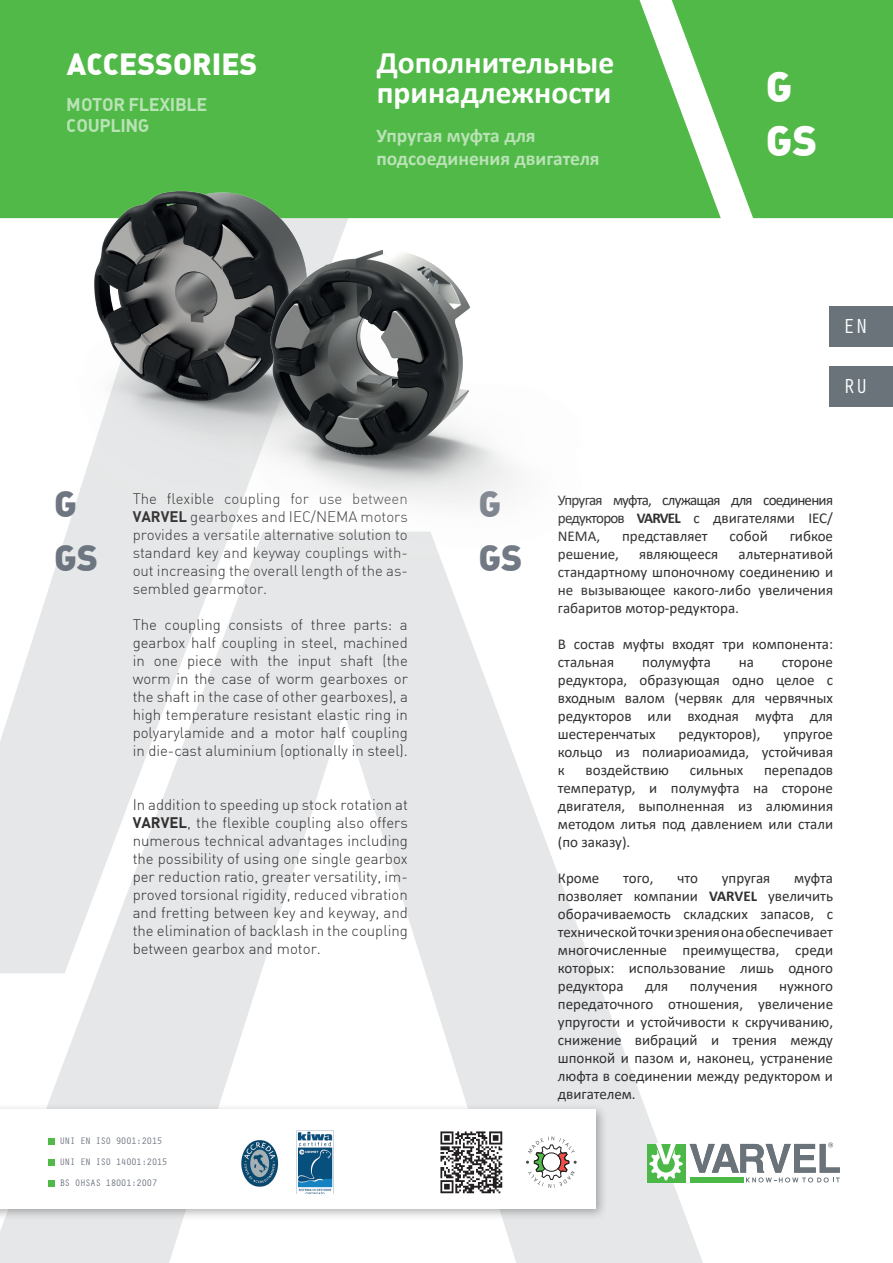
<style>
.page{position:relative;width:893px;height:1263px;background:#fff}
.page>*{position:absolute;margin:0;border:0;box-sizing:border-box;transform-origin:0 0}
.t1{font:900 42px/54px "DIN Alternate";color:#fff}
.t2{font:900 36px/54px "DIN Alternate";color:#6a727e}
.t3{font:700 31.5px/30px "Calibri";color:#fff}
.t4{font:900 30px "DIN Alternate";color:#fff}
.t5{font:21px "Orator Std";color:#fff}
.t6{font:700 19.5px/23.4px "Calibri";color:#fff}
.t7{font:700 18px/21.6px "DIN Alternate";letter-spacing:-.02em;color:#fff}
.t8{font:15px/18px "Calibri";color:#312f30;text-align:justify}
.t9{font:300 15px/18px "DIN Alternate";color:#312f30;text-align:justify}
.t10{font:9.75px/21px "Orator Std";letter-spacing:-.075em;color:#6a727e}
.s1{font-weight:700}
</style>
<div class="page">
<svg style="left:0;top:594px;width:714px;height:669px;fill:#e5e7e8"></svg>
<div style="left:0;top:0;width:672px;height:218px;background:#51b948"></div>
<svg style="left:672px;top:0;width:221px;height:218px;background:#65c15d"></svg>
<div style="left:829px;top:366px;width:64px;height:40px;background:#697379"></div>
<div style="left:829px;top:306px;width:64px;height:41px;background:#697379"></div>
<svg style="left:690px;top:1142px;width:150px;height:40px"></svg>
<div style="left:647px;top:1144px;width:38px;height:38px;background:#4cb848"></div>
<svg style="left:649px;top:1143px;width:34px;height:37px"></svg>
<img style="left:0;top:66px;width:592px;height:528px">
<img style="left:212px;top:238px;width:435px;height:442px">
<div style="left:0;top:1104px;width:607px;height:117px;background:#231f20;opacity:.34"></div>
<div style="left:0;top:1110px;width:595px;height:99px;background:#fff"></div>
<img style="left:440px;top:1131px;width:63px;height:63px">
<svg style="left:526px;top:1136px;width:51px;height:52px"></svg>
<div style="left:542px;top:1153px;width:19px;height:18px;border:1px solid #231f20;border-radius:50%"></div>
<svg style="left:48px;top:1138px;width:6px;height:6px"></svg>
<svg style="left:48px;top:1159px;width:6px;height:6px"></svg>
<svg style="left:48px;top:1180px;width:6px;height:6px"></svg>
<img style="left:242px;top:1131px;width:92px;height:62px">
<h3 class="t4" style="left:67px;top:44px;width:192px">ACCESSORIES</h3>
<p class="t7" style="left:67px;top:93px;width:142px">MOTOR FLEXIBLE<br>COUPLING</p>
<h3 class="t3" style="left:377px;top:47px;width:239px">Дополнительные принадлежности</h3>
<h3 class="t6" style="left:376px;top:123px;width:225px">Упругая муфта для подсоединения двигателя</h3>
<h1 class="t1" style="left:766px;top:57px;width:53px">G<br>GS</h1>
<h3 class="t5" style="left:843px;top:311px;width:27px">EN</h3>
<h3 class="t5" style="left:843px;top:371px;width:27px">RU</h3>
<h2 class="t2" style="left:54px;top:475px;width:46px">G<br>GS</h2>
<h2 class="t2" style="left:478px;top:475px;width:46px">G<br>GS</h2>
<p class="t9" style="left:133px;top:490px;width:277px">The flexible coupling for use between <span class="s1">VARVEL</span> gearboxes and IEC/NEMA motors provides a versatile alternative solution to standard key and keyway couplings with&shy;out increasing the overall length of the as&shy;sembled gearmotor.</p>
<p class="t9" style="left:133px;top:616px;width:277px">The coupling consists of three parts: a gearbox half coupling in steel, machined in one piece with the input shaft (the worm in the case of worm gearboxes or the shaft in the case of other gearboxes), a high temperature resistant elastic ring in polyarylamide and a motor half coupling in die-cast aluminium (optionally in steel).</p>
<p class="t9" style="left:133px;top:796px;width:277px">In addition to speeding up stock rotation at <span class="s1">VARVEL</span>, the flexible coupling also offers numerous technical advantages including the possibility of using one single gearbox per reduction ratio, greater versatility, im&shy;proved torsional rigidity, reduced vibration and fretting between key and keyway, and the elimination of backlash in the coupling between gearbox and motor.</p>
<p class="t10" style="left:60px;top:1129px;width:110px">UNI EN ISO 9001:2015<br>UNI EN ISO 14001:2015<br>BS OHSAS 18001:2007</p>
<p class="t8" style="left:558px;top:490px;width:277px">Упругая муфта, служащая для соединения редукторов <span class="s1">VARVEL</span> с двигателями IEC/ NEMA,</p>
<p class="t8" style="left:622px;top:526px;width:87px">представляет</p>
<p class="t8" style="left:730px;top:526px;width:40px">собой</p>
<p class="t8" style="left:790px;top:526px;width:45px">гибкое</p>
<p class="t8" style="left:558px;top:544px;width:277px;text-indent:181px">альтернативой стандартному шпоночному соединению и не вызывающее какого-либо увеличения габаритов мотор-редуктора.</p>
<p class="t8" style="left:558px;top:634px;width:277px">В состав муфты входят три компонента: стальная</p>
<p class="t8" style="left:558px;top:544px;width:63px">решение,</p>
<p class="t8" style="left:639px;top:544px;width:81px">являющееся</p>
<p class="t8" style="left:642px;top:652px;width:70px">полумуфта</p>
<p class="t8" style="left:739px;top:652px;width:17px">на</p>
<p class="t8" style="left:558px;top:652px;width:277px;text-indent:224px">стороне редуктора, образующая одно целое с входным валом (червяк для червячных редукторов или входная муфта для шестеренчатых</p>
<p class="t8" style="left:679px;top:724px;width:83px">редукторов),</p>
<p class="t8" style="left:558px;top:724px;width:277px;text-indent:226px">упругое кольцо из полиариоамида, устойчивая к</p>
<p class="t8" style="left:586px;top:760px;width:85px">воздействию</p>
<p class="t8" style="left:690px;top:760px;width:55px">сильных</p>
<p class="t8" style="left:558px;top:760px;width:277px;text-indent:206px">перепадов температур, и полумуфта на стороне двигателя, выполненная из алюминия методом литья под давлением или стали (по заказу).</p>
<p class="t8" style="left:558px;top:868px;width:43px">Кроме</p>
<p class="t8" style="left:623px;top:868px;width:32px">того,</p>
<p class="t8" style="left:677px;top:868px;width:22px">что</p>
<p class="t8" style="left:722px;top:868px;width:50px">упругая</p>
<p class="t8" style="left:558px;top:868px;width:277px;text-indent:236px">муфта позволяет компании <span class="s1">VARVEL</span> увеличить оборачиваемость складских запасов, с технической точки зрения она обеспечивает многочисленные преимущества, среди которых: использование лишь одного редуктора</p>
<p class="t8" style="left:558px;top:976px;width:277px;text-indent:221px">нужного передаточного отношения, увеличение упругости и устойчивости к скручиванию, снижение вибраций и трения между шпонкой и пазом и, наконец, устранение люфта в соединении между редуктором и двигателем.</p>
<p class="t8" style="left:645px;top:976px;width:25px">для</p>
<p class="t8" style="left:690px;top:976px;width:69px">получения</p>
</div>
